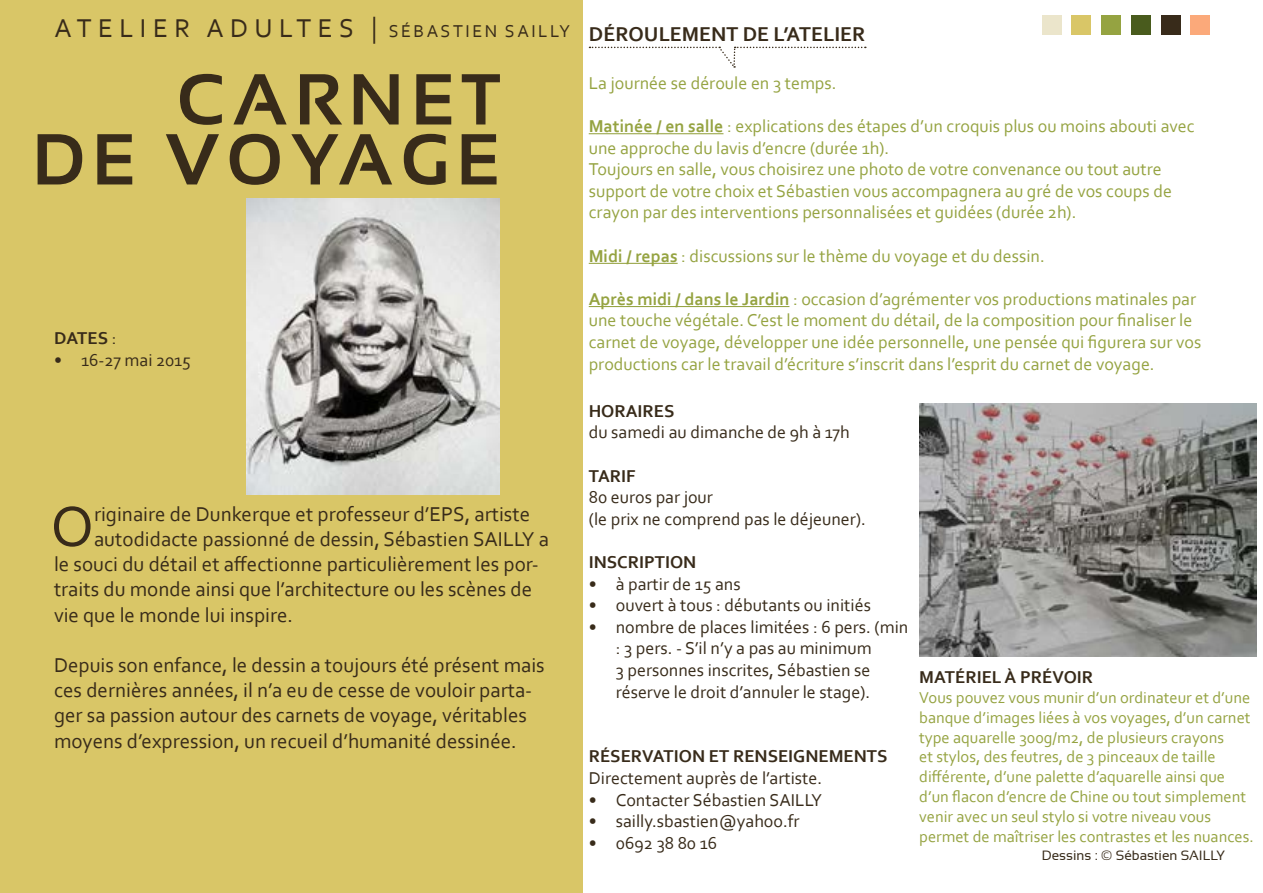
<style>
.page{position:relative;width:1263px;height:893px;background:#fff}
.page>*{position:absolute;margin:0;border:0;box-sizing:border-box;transform-origin:0 0}
.t1{font:700 72px/60px "Sansation";letter-spacing:.1em;color:#382b1a;text-align:right}
.t2{font:59.55px "Corbel";color:#382b1a}
.t3{font:27px "Corbel";letter-spacing:.24em;color:#382b1a}
.t4{font:21px/25.2px "Corbel";color:#382b1a}
.t5{font:700 21px "Corbel";color:#382b1a}
.t6{font:18px/21.6px "Corbel";color:#95a341}
.t7{font:18px/21.6px "Corbel";color:#382b1a}
.t8{font:700 18px "Corbel";color:#382b1a}
.t9{font:16.5px/19.8px "Corbel";color:#95a341}
.t10{font:13.5px "Sansation";color:#382b1a}
.s1{font-family:"Minion Pro";font-size:27px}
.s2{font-weight:700}
.s3{font-weight:400}
</style>
<div class="page">
<div style="left:0;top:0;width:582px;height:893px;background:#d9c667"></div>
<hr style="left:589px;top:133px;width:134px;height:1px;background:#95a341">
<hr style="left:589px;top:263px;width:89px;height:1px;background:#95a341">
<hr style="left:589px;top:306px;width:200px;height:1px;background:#95a341">
<svg style="left:589px;top:47px;width:277px;height:21px"></svg>
<img style="left:919px;top:403px;width:338px;height:254px">
<img style="left:247px;top:198px;width:253px;height:296px">
<div style="left:1042px;top:15px;width:19px;height:19px;background:#ebe5cb"></div>
<div style="left:1071px;top:15px;width:20px;height:19px;background:#d9c667"></div>
<div style="left:1101px;top:15px;width:20px;height:19px;background:#95a341"></div>
<div style="left:1131px;top:15px;width:20px;height:19px;background:#495b1d"></div>
<div style="left:1161px;top:15px;width:19px;height:19px;background:#382b1a"></div>
<div style="left:1191px;top:15px;width:19px;height:19px;background:#fba97a"></div>
<h3 class="t3" style="left:55px;top:11px;width:174px">ATELIER adultes</h3>
<p class="t7" style="left:371px;top:20px;width:43px"><span class="s1">|</span> Sébastien</p>
<p class="t5" style="left:505px;top:21px;width:362px"><sup>S</sup> <sup>A</sup> <sup>I</sup> <sup>L</sup> <sup>LY</sup> DÉROULEMENT DE L’ATELIER</p>
<h1 class="t1" style="left:32px;top:70px;width:469px">CARNET<br>DE VOYAGE</h1>
<p class="t6" style="left:589px;top:72px;width:249px">La journée se déroule en 3 temps.</p>
<p class="t6" style="left:589px;top:115px;width:607px"><span class="s2">Matinée / en salle</span> : explications des étapes d’un croquis plus ou moins abouti avec une approche du lavis d’encre (durée 1h).<br>Toujours en salle, vous choisirez une photo de votre convenance ou tout autre support de votre choix et Sébastien vous accompagnera au gré de vos coups de crayon par des interventions personnalisées et guidées (durée 2h).</p>
<p class="t6" style="left:589px;top:244px;width:458px"><span class="s2">Midi / repas</span> : discussions sur le thème du voyage et du dessin.</p>
<p class="t6" style="left:589px;top:288px;width:614px"><span class="s2">Après midi / dans le Jardin</span> : occasion d’agrémenter vos productions matinales par une touche végétale. C’est le moment du détail, de la composition pour finaliser le carnet de voyage, développer une idée personnelle, une pensée qui figurera sur vos productions car le travail d’écriture s’inscrit dans l’esprit du carnet de voyage.</p>
<p class="t8" style="left:54px;top:327px;width:64px">DATES <span class="s3">:</span></p>
<p class="t7" style="left:54px;top:349px;width:138px">• 16-27 mai 2015</p>
<h2 class="t2" style="left:51px;top:489px;width:45px">O</h2>
<p class="t4" style="left:94px;top:501px;width:438px">riginaire de Dunkerque et professeur d’EPS, artiste</p>
<p class="t4" style="left:94px;top:526px;width:457px">autodidacte passionné de dessin, Sébastien SAILLY a</p>
<p class="t4" style="left:54px;top:551px;width:486px">le souci du détail et affectionne particulièrement les por-</p>
<p class="t4" style="left:54px;top:576px;width:480px">traits du monde ainsi que l’architecture ou les scènes de</p>
<p class="t4" style="left:54px;top:601px;width:241px">vie que le monde lui inspire.</p>
<p class="t4" style="left:54px;top:652px;width:492px">Depuis son enfance, le dessin a toujours été présent mais ces dernières années, il n’a eu de cesse de vouloir parta&shy;ger sa passion autour des carnets de voyage, véritables moyens d’expression, un recueil d’humanité dessinée.</p>
<p class="t8" style="left:589px;top:400px;width:87px">HORAIRES</p>
<p class="t7" style="left:589px;top:421px;width:262px">du samedi au dimanche de 9h à 17h</p>
<p class="t8" style="left:589px;top:464px;width:48px">TARIF</p>
<p class="t7" style="left:589px;top:486px;width:279px">80 euros par jour<br>(le prix ne comprend pas le déjeuner).</p>
<p class="t8" style="left:589px;top:551px;width:109px">INSCRIPTION</p>
<p class="t7" style="left:589px;top:572px;width:153px">• à partir de 15 ans</p>
<p class="t7" style="left:589px;top:594px;width:284px">• ouvert à tous : débutants ou initiés</p>
<p class="t7" style="left:616px;top:616px;width:294px;text-indent:-27px">• nombre de places limitées : 6 pers. (min : 3 pers. - S’il n’y a pas au minimum<br>3 personnes inscrites, Sébastien se réserve le droit d’annuler le stage).</p>
<p class="t8" style="left:589px;top:745px;width:300px">RÉSERVATION ET RENSEIGNEMENTS</p>
<p class="t7" style="left:589px;top:767px;width:235px">Directement auprès de l’artiste.</p>
<p class="t7" style="left:589px;top:788px;width:235px">• Contacter Sébastien SAILLY</p>
<p class="t7" style="left:589px;top:810px;width:212px">• sailly.sbastien@yahoo.fr</p>
<p class="t7" style="left:589px;top:832px;width:130px">• 0692 38 80 16</p>
<p class="t8" style="left:919px;top:666px;width:175px">MATÉRIEL À PRÉVOIR</p>
<p class="t9" style="left:919px;top:687px;width:336px">Vous pouvez vous munir d’un ordinateur et d’une banque d’images liées à vos voyages, d’un carnet type aquarelle 300g/m2, de plusieurs crayons<br>et stylos, des feutres, de 3 pinceaux de taille différente, d’une palette d’aquarelle ainsi que d’un flacon d’encre de Chine ou tout simplement venir avec un seul stylo si votre niveau vous permet de maîtriser les contrastes et les nuances.</p>
<p class="t10" style="left:1042px;top:848px;width:185px">Dessins : © Sébastien SAILLY</p>
</div>
